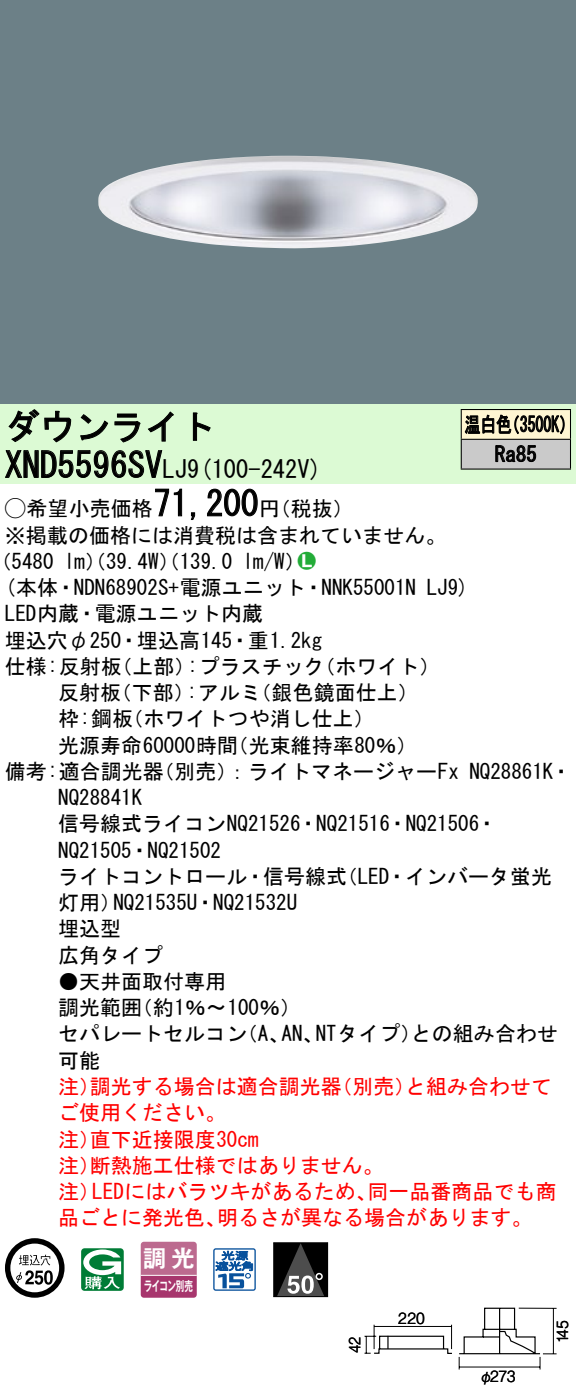
<style>
.page{position:relative;width:576px;height:1395px;background:#fff}
.page>*{position:absolute;margin:0;border:0;box-sizing:border-box;transform-origin:0 0}
.t1{font:35px "MS Gothic";color:#000}
.t2{font:24.5px "MS Gothic";color:#000}
.t3{font:23.1px "Gothic MB101 Pro De Bold 90 pv RKSJ H";color:#fff}
.t4{font:21px/26.2px "MS Gothic";color:#000}
.t5{font:21px/26.2px "MS Gothic";color:#f00}
.t6{font:21px/29.8px "MS Gothic";color:#000;scale:.75 1}
.t7{font:21px "Ford Classification 1";color:#23ac38}
.t8{font:15.4px "Gothic BBB Pro Medium 90 pv RKSJ H";letter-spacing:-.005em;color:#000;scale:.9 1}
.t9{font:15.4px "Gothic BBB Pro Medium 90 pv RKSJ H";letter-spacing:-.005em;color:#000;scale:.85 1}
.t10{font:13.3px "Gothic MB101 Pro De Bold 90 pv RKSJ H";letter-spacing:-.05em;color:#fff;scale:.65 1}
.s1{font-size:24.5px}
.s2{font-family:"Ford Classification 1"}
.s3{color:#fff}
</style>
<div class="page">
<div style="left:0;top:0;width:575px;height:404px;background:#6c8087"></div>
<img style="left:98px;top:156px;width:379px;height:92px">
<div style="left:0;top:404px;width:575px;height:79px;background:#dcfad4"></div>
<svg style="left:8px;top:409px;width:64px;height:34px"></svg>
<svg style="left:80px;top:413px;width:60px;height:30px"></svg>
<svg style="left:147px;top:411px;width:26px;height:31px"></svg>
<svg style="left:192px;top:412px;width:19px;height:29px"></svg>
<svg style="left:5px;top:450px;width:158px;height:28px"></svg>
<svg style="left:155px;top:488px;width:27px;height:29px"></svg>
<svg style="left:190px;top:512px;width:6px;height:8px"></svg>
<svg style="left:207px;top:488px;width:51px;height:29px"></svg>
<svg style="left:5px;top:1238px;width:59px;height:59px"></svg>
<svg style="left:44px;top:1270px;width:9px;height:14px"></svg>
<svg style="left:81px;top:1248px;width:43px;height:42px"></svg>
<svg style="left:140px;top:1241px;width:56px;height:56px;background:#b55a85"></svg>
<hr style="left:141px;top:1274px;width:55px;height:2px;background:#fff">
<svg style="left:213px;top:1248px;width:43px;height:42px"></svg>
<div style="left:273px;top:1242px;width:54px;height:54px;background:#000"></div>
<svg style="left:277px;top:1244px;width:47px;height:51px"></svg>
<div style="left:273px;top:1242px;width:55px;height:55px;border:1px solid #000"></div>
<div style="left:461px;top:409px;width:109px;height:30px;background:#fff6d2"></div>
<div style="left:461px;top:439px;width:109px;height:30px;background:#cacaca"></div>
<hr style="left:460px;top:409px;width:110px;height:1px;background:#000">
<hr style="left:569px;top:410px;width:2px;height:29px;background:#000">
<hr style="left:460px;top:439px;width:110px;height:1px;background:#000">
<hr style="left:569px;top:440px;width:2px;height:28px;background:#000">
<hr style="left:460px;top:468px;width:110px;height:2px;background:#000">
<svg style="left:460px;top:410px;width:104px;height:58px"></svg>
<svg style="left:364px;top:1307px;width:192px;height:62px"></svg>
<h1 class="t1" style="left:5px;top:409px;width:212px">ダウンライト</h1>
<p class="t2" style="left:187px;top:456px;width:136px">(9 100-242 (V</p>
<h1 class="t1" style="left:5px;top:447px;width:184px">XND5596SV<span class="s1">LJ</span></h1>
<h1 class="t1" style="left:153px;top:486px;width:106px">71,200</h1>
<p class="t4" style="left:5px;top:495px;width:442px"><span class="s2">A</span>希望小売価格<br>※掲載の価格には消費税は含まれていません。</p>
<p class="t7" style="left:298px;top:550px;width:19px">2<span class="s3">7</span></p>
<p class="t4" style="left:259px;top:495px;width:96px">（円税抜(</p>
<p class="t4" style="left:243px;top:548px;width:64px">l m (W/</p>
<p class="t4" style="left:-9px;top:548px;width:65px">（5480</p>
<p class="t4" style="left:64px;top:548px;width:169px">lm）（39.4 ）（W 139.0</p>
<p class="t6" style="left:494px;top:409px;width:57px;text-indent:-30px">温白色<br>Ra85</p>
<p class="t6" style="left:504px;top:409px;width:96px">（3500 (K</p>
<p class="t4" style="left:5px;top:574px;width:412px">(本体・NDN68902 +S 電源ユニット・NNK55001N</p>
<p class="t4" style="left:5px;top:600px;width:259px">LED内蔵・電源ユニット内蔵</p>
<p class="t4" style="left:5px;top:627px;width:318px">埋込穴φ250・埋込高145・重1.2kg</p>
<p class="t4" style="left:314px;top:653px;width:127px">（ホワイト(</p>
<p class="t4" style="left:426px;top:574px;width:44px">LJ (9</p>
<p class="t4" style="left:187px;top:653px;width:139px">:プラスチック</p>
<p class="t4" style="left:5px;top:653px;width:118px">仕様:反射板</p>
<p class="t4" style="left:111px;top:653px;width:85px">（上部）</p>
<p class="t4" style="left:58px;top:679px;width:64px">反射板</p>
<p class="t4" style="left:111px;top:679px;width:85px">（下部）</p>
<p class="t4" style="left:187px;top:679px;width:76px">:アルミ</p>
<p class="t4" style="left:250px;top:679px;width:169px">（銀色鏡面仕上(</p>
<p class="t4" style="left:58px;top:705px;width:76px">枠:鋼板</p>
<p class="t4" style="left:122px;top:705px;width:253px">（ホワイトつや消し仕上(</p>
<p class="t4" style="left:58px;top:732px;width:181px">光源寿命60000時間</p>
<p class="t4" style="left:227px;top:732px;width:191px">（光束維持率80％(</p>
<p class="t4" style="left:153px;top:758px;width:307px">（別売：）ライトマネージャーFx</p>
<p class="t4" style="left:5px;top:758px;width:160px">備考:適合調光器</p>
<p class="t4" style="left:58px;top:784px;width:85px">NQ28841K</p>
<p class="t4" style="left:58px;top:810px;width:441px">信号線式ライコンNQ21526・NQ21516・NQ21506・</p>
<p class="t4" style="left:58px;top:837px;width:164px">NQ21505・NQ21502</p>
<p class="t4" style="left:336px;top:863px;width:217px">（LED・インバータ蛍光</p>
<p class="t4" style="left:469px;top:758px;width:104px">NQ28861 ・K</p>
<p class="t4" style="left:58px;top:863px;width:290px;text-align:center">ライトコントロール・信号線式<br>NQ21535 ・U NQ21532U</p>
<p class="t4" style="left:58px;top:889px;width:106px">灯用）<br>埋込型<br>広角タイプ</p>
<p class="t4" style="left:132px;top:968px;width:171px;text-indent:-73px">●天井面取付専用<br>（約1％〜100％(</p>
<p class="t4" style="left:58px;top:994px;width:85px">調光範囲</p>
<p class="t4" style="left:315px;top:1020px;width:107px">NTタイプ）</p>
<p class="t4" style="left:411px;top:1020px;width:148px">との組み合わせ</p>
<p class="t4" style="left:58px;top:1020px;width:190px">セパレートセルコン可能</p>
<p class="t4" style="left:237px;top:1020px;width:54px">（、A</p>
<p class="t4" style="left:281px;top:1020px;width:43px">AN、</p>
<p class="t5" style="left:90px;top:1073px;width:253px">調光する場合は適合調光器</p>
<p class="t5" style="left:331px;top:1073px;width:85px">（別売）</p>
<p class="t5" style="left:405px;top:1073px;width:148px">と組み合わせて</p>
<p class="t5" style="left:58px;top:1073px;width:43px">注）</p>
<p class="t5" style="left:58px;top:1099px;width:169px">ご使用ください。</p>
<p class="t5" style="left:90px;top:1125px;width:170px">直下近接限度30cm</p>
<p class="t5" style="left:90px;top:1125px;width:295px;text-indent:-32px">注）<br>断熱施工仕様ではありません。</p>
<p class="t5" style="left:58px;top:1152px;width:43px">注）</p>
<p class="t5" style="left:92px;top:1178px;width:286px">LEDにはバラツキがあるため、</p>
<p class="t5" style="left:367px;top:1178px;width:190px">同一品番商品でも商</p>
<p class="t5" style="left:58px;top:1178px;width:43px">注）</p>
<p class="t5" style="left:58px;top:1204px;width:169px">品ごとに発光色、</p>
<p class="t5" style="left:217px;top:1204px;width:317px">明るさが異なる場合があります。</p>
<p class="t3" style="left:143px;top:1239px;width:53px">調光</p>
<p class="t10" style="left:144px;top:1275px;width:77px">ライコン別売</p>
<p class="t9" style="left:342px;top:1353px;width:21px;rotate:-90deg">42</p>
<p class="t8" style="left:398px;top:1305px;width:31px">220</p>
<p class="t8" style="left:490px;top:1364px;width:29px">273</p>
<p class="t8" style="left:479px;top:1364px;width:17px">φ</p>
<p class="t8" style="left:550px;top:1343px;width:27px;rotate:-90deg">145</p>
</div>
